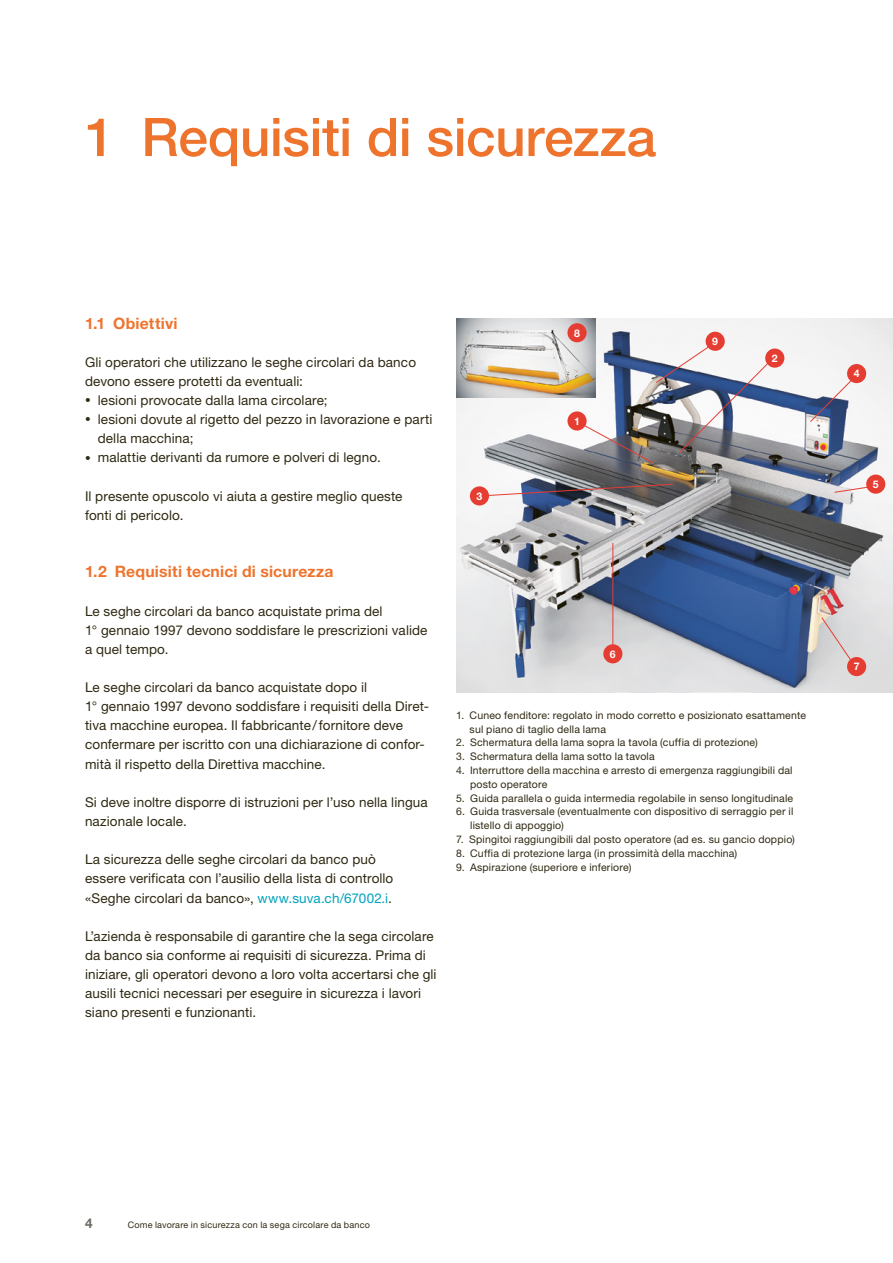
<style>
.page{position:relative;width:893px;height:1263px;background:#fff}
.page>*{position:absolute;margin:0;border:0;box-sizing:border-box;transform-origin:0 0}
.t1{font:500 53.25px "Helvetica Neue LT Std";letter-spacing:-.01em;color:#ee742d}
.t2{font:700 15.75px "Helvetica Neue LT Std";letter-spacing:.015em;color:#ee742d}
.t3{font:13.5px/19.2px "Helvetica Neue LT Std";letter-spacing:.01em;color:#2f2912}
.t4{font:700 13.5px "Helvetica Neue LT Std";color:#6d6a63}
.t5{font:10.5px/13.8px "Helvetica Neue LT Std";letter-spacing:.015em;color:#2f2912}
.t6{font:700 10.5px "Helvetica Neue LT Std";color:#fff}
.t7{font:9px "Helvetica Neue LT Std";letter-spacing:.025em;color:#2f2912}
.s1{font-size:11.25px}
.s2{color:#00a2bc}
</style>
<div class="page">
<img style="left:456px;top:319px;width:437px;height:373px">
<img style="left:456px;top:319px;width:139px;height:78px">
<div style="left:567px;top:411px;width:20px;height:20px;background:#e63d33;border-radius:50%"></div>
<div style="left:765px;top:348px;width:19px;height:20px;background:#e63d33;border-radius:50%"></div>
<div style="left:470px;top:486px;width:19px;height:19px;background:#e63d33;border-radius:50%"></div>
<div style="left:847px;top:364px;width:19px;height:19px;background:#e63d33;border-radius:50%"></div>
<div style="left:866px;top:475px;width:19px;height:19px;background:#e63d33;border-radius:50%"></div>
<div style="left:603px;top:644px;width:19px;height:19px;background:#e63d33;border-radius:50%"></div>
<div style="left:847px;top:657px;width:19px;height:19px;background:#e63d33;border-radius:50%"></div>
<div style="left:567px;top:323px;width:20px;height:19px;background:#e63d33;border-radius:50%"></div>
<div style="left:706px;top:332px;width:19px;height:19px;background:#e63d33;border-radius:50%"></div>
<svg style="left:486px;top:483px;width:187px;height:13px"></svg>
<svg style="left:809px;top:378px;width:45px;height:45px"></svg>
<svg style="left:834px;top:486px;width:35px;height:7px"></svg>
<hr style="left:612px;top:543px;width:1px;height:102px;background:#e63d33">
<svg style="left:821px;top:617px;width:32px;height:46px"></svg>
<img style="left:581px;top:345px;width:189px;height:119px">
<h1 class="t1" style="left:85px;top:105px;width:573px">1 Requisiti di sicurezza</h1>
<p class="t2" style="left:85px;top:313px;width:94px">1.1 Obiettivi</p>
<p class="t3" style="left:85px;top:352px;width:333px">Gli operatori che utilizzano le seghe circolari da banco devono essere protetti da eventuali:</p>
<p class="t3" style="left:85px;top:390px;width:244px"><span class="s1">•</span> lesioni provocate dalla lama circolare;</p>
<p class="t3" style="left:98px;top:410px;width:336px;text-indent:-13px"><span class="s1">•</span> lesioni dovute al rigetto del pezzo in lavorazione e parti della macchina;</p>
<p class="t3" style="left:85px;top:448px;width:297px"><span class="s1">•</span> malattie derivanti da rumore e polveri di legno.</p>
<p class="t3" style="left:85px;top:486px;width:319px">Il presente opuscolo vi aiuta a gestire meglio queste fonti di pericolo.</p>
<p class="t2" style="left:85px;top:562px;width:250px">1.2 Requisiti tecnici di sicurezza</p>
<p class="t3" style="left:85px;top:601px;width:344px">Le seghe circolari da banco acquistate prima del<br>1° gennaio 1997 devono soddisfare le prescrizioni valide a quel tempo.</p>
<p class="t3" style="left:85px;top:677px;width:345px">Le seghe circolari da banco acquistate dopo il<br>1° gennaio 1997 devono soddisfare i requisiti della Diret&shy;tiva macchine europea. Il fabbricante/fornitore deve confermare per iscritto con una dichiarazione di confor&shy;mità il rispetto della Direttiva macchine.</p>
<p class="t3" style="left:85px;top:792px;width:344px">Si deve inoltre disporre di istruzioni per l’uso nella lingua nazionale locale.</p>
<p class="t3" style="left:85px;top:850px;width:310px">La sicurezza delle seghe circolari da banco può essere verificata con l’ausilio della lista di controllo «Seghe circolari da banco», <span class="s2">www.suva.ch/67002.i</span>.</p>
<p class="t3" style="left:85px;top:926px;width:353px">L’azienda è responsabile di garantire che la sega circolare da banco sia conforme ai requisiti di sicurezza. Prima di iniziare, gli operatori devono a loro volta accertarsi che gli ausili tecnici necessari per eseguire in sicurezza i lavori siano presenti e funzionanti.</p>
<p class="t6" style="left:476px;top:489px;width:7px">3</p>
<p class="t6" style="left:574px;top:326px;width:7px">8</p>
<p class="t6" style="left:574px;top:414px;width:7px">1</p>
<p class="t6" style="left:610px;top:647px;width:7px">6</p>
<p class="t6" style="left:712px;top:335px;width:7px">9</p>
<p class="t6" style="left:772px;top:352px;width:7px">2</p>
<p class="t5" style="left:470px;top:708px;width:338px;text-indent:-14px">1. Cuneo fenditore: regolato in modo corretto e posizionato esattamente sul piano di taglio della lama</p>
<p class="t5" style="left:456px;top:736px;width:303px">2. Schermatura della lama sopra la tavola (cuffia di protezione)</p>
<p class="t5" style="left:456px;top:749px;width:200px">3. Schermatura della lama sotto la tavola</p>
<p class="t5" style="left:470px;top:763px;width:324px;text-indent:-14px">4. Interruttore della macchina e arresto di emergenza raggiungibili dal posto operatore</p>
<p class="t5" style="left:456px;top:791px;width:339px">5. Guida parallela o guida intermedia regolabile in senso longitudinale</p>
<p class="t5" style="left:470px;top:805px;width:325px;text-indent:-14px">6. Guida trasversale (eventualmente con dispositivo di serraggio per il listello di appoggio)</p>
<p class="t5" style="left:456px;top:832px;width:340px">7. Spingitoi raggiungibili dal posto operatore (ad es. su gancio doppio)</p>
<p class="t5" style="left:456px;top:846px;width:283px">8. Cuffia di protezione larga (in prossimità della macchina)</p>
<p class="t5" style="left:456px;top:860px;width:177px">9. Aspirazione (superiore e inferiore)</p>
<p class="t6" style="left:854px;top:367px;width:7px">4</p>
<p class="t6" style="left:873px;top:478px;width:7px">5</p>
<p class="t6" style="left:854px;top:660px;width:7px">7</p>
<p class="t4" style="left:85px;top:1215px;width:9px">4</p>
<p class="t7" style="left:128px;top:1219px;width:244px">Come lavorare in sicurezza con la sega circolare da banco</p>
</div>
